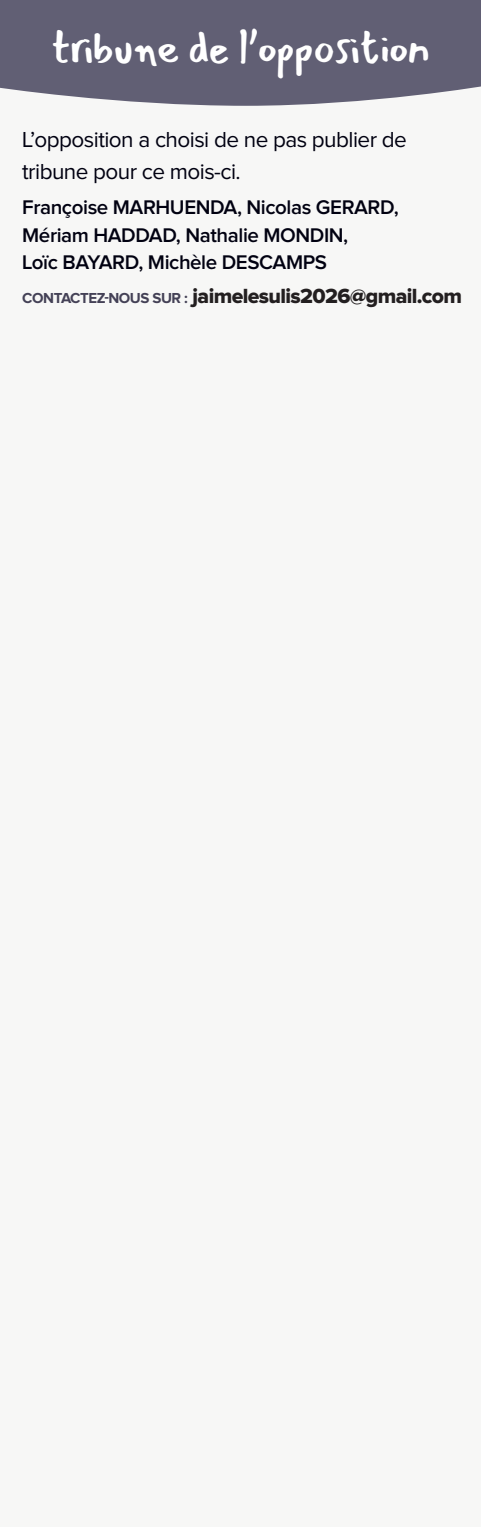
<style>
.page{position:relative;width:481px;height:1527px;background:#fff}
.page>*{position:absolute;margin:0;border:0;box-sizing:border-box;transform-origin:0 0}
.t1{font:45px "Mansalva";letter-spacing:-.025em;color:#fff}
.t2{font:22.5px/32.5px "Proxima Nova";letter-spacing:-.025em;color:#010111}
.t3{font:21.25px "Proxima Nova Extrabld";letter-spacing:-.03em;color:#231f20}
.t4{font:600 20.5px/27.5px "Proxima Nova";letter-spacing:-.02em;color:#010111}
.s1{font-family:"Proxima Nova";font-weight:700;font-size:15px;color:#444156}
</style>
<div class="page">
<div style="left:0;top:0;width:480px;height:106px;background:#615f74"></div>
<h1 class="t1" style="left:52px;top:13px;width:379px">tribune de l’opposition</h1>
<p class="t2" style="left:22px;top:124px;width:386px">L’opposition a choisi de ne pas publier de tribune pour ce mois-ci.</p>
<p class="t4" style="left:22px;top:194px;width:377px">Françoise MARHUENDA, Nicolas GERARD,<br>Mériam HADDAD, Nathalie MONDIN,<br>Loïc BAYARD, Michèle DESCAMPS</p>
<p class="t3" style="left:22px;top:286px;width:441px"><span class="s1">CONTACTEZ-NOUS SUR :</span> jaimelesulis2026@gmail.com</p>
</div>
